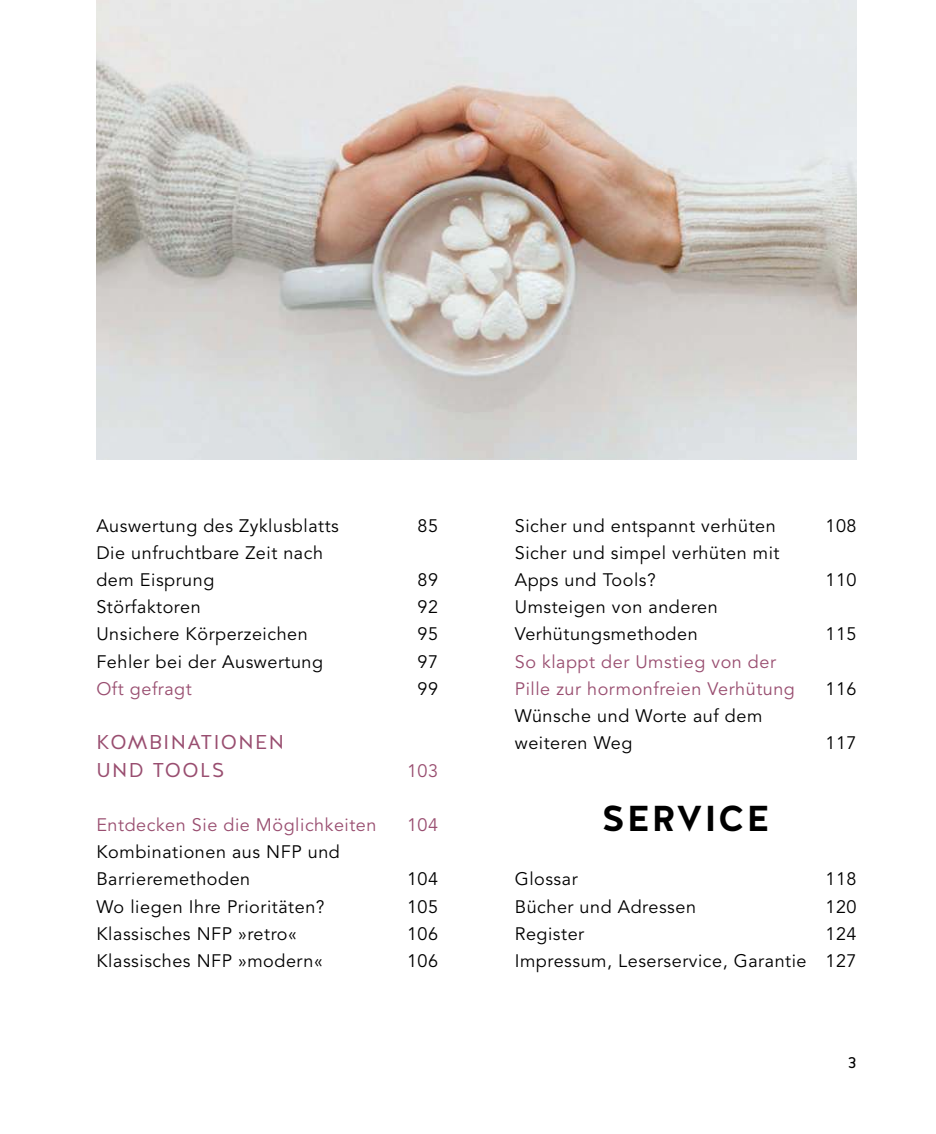
<style>
.page{position:relative;width:936px;height:1134px;background:#fff}
.page>*{position:absolute;margin:0;border:0;box-sizing:border-box;transform-origin:0 0}
.t1{font:600 36px "Halis GR";letter-spacing:.05em;color:#000}
.t2{font:20px/27.2px "Halis GR";letter-spacing:.07em;color:#994e70}
.t3{font:18px/27.2px "Avenir LT Std";letter-spacing:.03em;color:#000}
.t4{font:18px/27.2px "Avenir LT Std";letter-spacing:.03em;color:#994e70}
.t5{font:16px "Halis GR";color:#000}
</style>
<div class="page">
<img style="left:96px;top:0;width:760px;height:460px">
<p class="t3" style="left:96px;top:513px;width:244px">Auswertung des Zyklusblatts</p>
<p class="t3" style="left:417px;top:513px;width:22px">85</p>
<p class="t3" style="left:96px;top:540px;width:228px">Die unfruchtbare Zeit nach dem Eisprung</p>
<p class="t3" style="left:417px;top:567px;width:22px">89</p>
<p class="t3" style="left:96px;top:594px;width:106px">Störfaktoren</p>
<p class="t3" style="left:417px;top:594px;width:22px">92</p>
<p class="t3" style="left:96px;top:622px;width:213px">Unsichere Körperzeichen</p>
<p class="t3" style="left:417px;top:622px;width:22px">95</p>
<p class="t3" style="left:96px;top:649px;width:228px">Fehler bei der Auswertung</p>
<p class="t3" style="left:417px;top:649px;width:22px">97</p>
<p class="t4" style="left:96px;top:676px;width:97px">Oft gefragt</p>
<p class="t3" style="left:417px;top:676px;width:22px">99</p>
<p class="t2" style="left:96px;top:728px;width:189px">KOMBINATIONEN<br>UND TOOLS</p>
<p class="t4" style="left:407px;top:758px;width:33px">103</p>
<p class="t4" style="left:96px;top:812px;width:281px">Entdecken Sie die Möglichkeiten</p>
<p class="t4" style="left:407px;top:812px;width:33px">104</p>
<p class="t3" style="left:96px;top:839px;width:245px">Kombinationen aus NFP und<br>Barrieremethoden</p>
<p class="t3" style="left:407px;top:866px;width:33px">104</p>
<p class="t3" style="left:96px;top:894px;width:230px">Wo liegen Ihre Prioritäten?</p>
<p class="t3" style="left:407px;top:894px;width:33px">105</p>
<p class="t3" style="left:96px;top:921px;width:202px">Klassisches NFP »retro«</p>
<p class="t3" style="left:407px;top:921px;width:33px">106</p>
<p class="t3" style="left:96px;top:948px;width:228px">Klassisches NFP »modern«</p>
<p class="t3" style="left:407px;top:948px;width:33px">106</p>
<p class="t3" style="left:514px;top:513px;width:262px">Sicher und entspannt verhüten</p>
<p class="t3" style="left:825px;top:513px;width:33px">108</p>
<p class="t3" style="left:514px;top:540px;width:266px">Sicher und simpel verhüten mit<br>Apps und Tools?</p>
<p class="t3" style="left:825px;top:567px;width:33px">110</p>
<p class="t3" style="left:514px;top:594px;width:204px">Umsteigen von anderen<br>Verhütungsmethoden</p>
<p class="t4" style="left:514px;top:649px;width:282px">So klappt der Umstieg von der<br>Pille zur hormonfreien Verhütung</p>
<p class="t3" style="left:514px;top:703px;width:249px">Wünsche und Worte auf dem weiteren Weg</p>
<h1 class="t1" style="left:601px;top:797px;width:169px">SERVICE</h1>
<p class="t3" style="left:825px;top:622px;width:33px">115</p>
<p class="t3" style="left:825px;top:676px;width:33px">116</p>
<p class="t3" style="left:825px;top:730px;width:33px">117</p>
<p class="t3" style="left:514px;top:866px;width:64px">Glossar</p>
<p class="t3" style="left:825px;top:866px;width:33px">118</p>
<p class="t3" style="left:514px;top:894px;width:183px">Bücher und Adressen</p>
<p class="t3" style="left:825px;top:894px;width:33px">120</p>
<p class="t3" style="left:514px;top:921px;width:71px">Register</p>
<p class="t3" style="left:514px;top:921px;width:343px;text-align:right">124<br>Impressum, Leserservice, Garantie 127</p>
<p class="t5" style="left:848px;top:1053px;width:10px">3</p>
</div>
